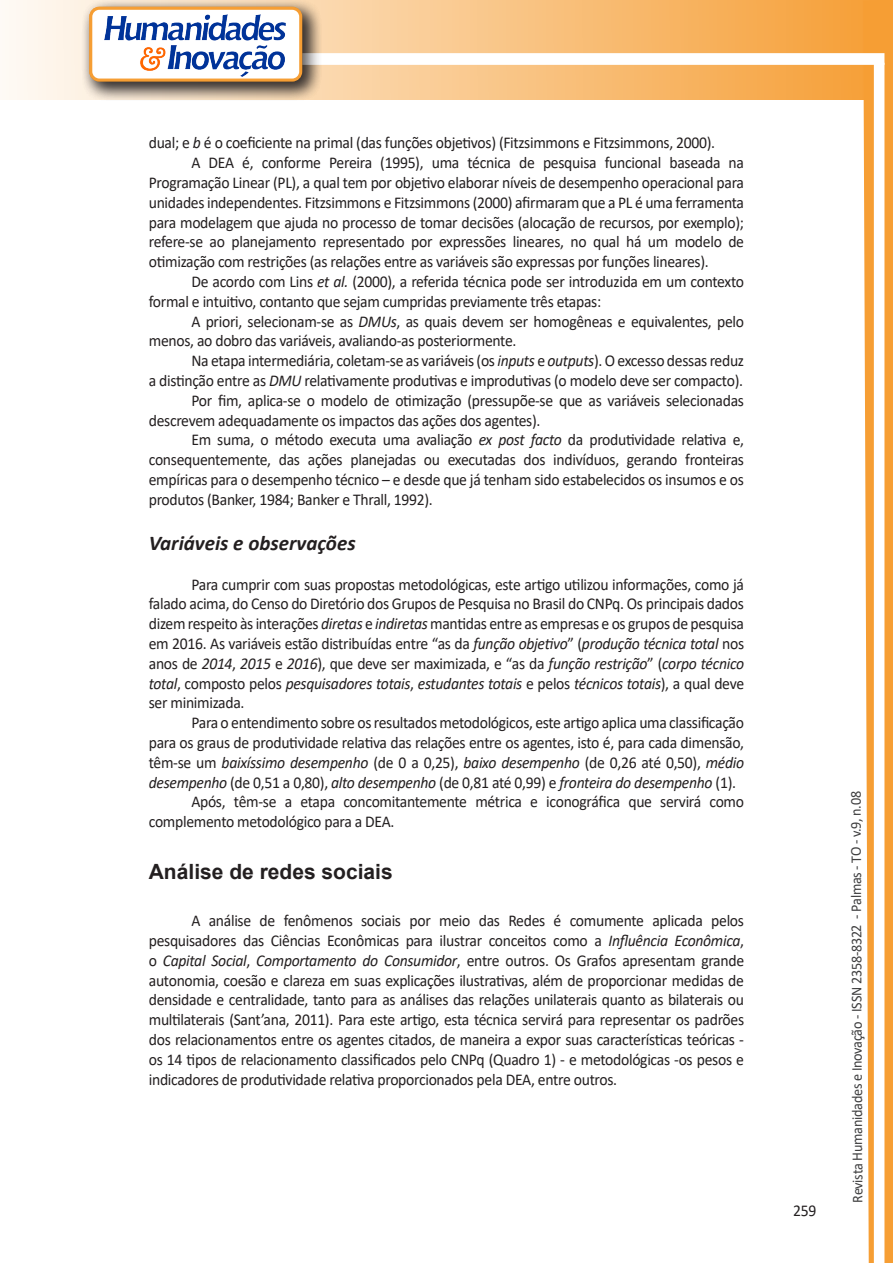
<style>
.page{position:relative;width:893px;height:1263px;background:#fff}
.page>*{position:absolute;margin:0;border:0;box-sizing:border-box;transform-origin:0 0}
.Titulo_2{font:italic 700 21px "Calibri";color:#231f20}
.Titulo_2-2{font:700 21px "Arial";color:#231f20}
.texto{font:16.5px/19.8px "Calibri";letter-spacing:-.02em;color:#231f20;text-align:justify;scale:.95 1}
.t1{font:15px "Calibri";letter-spacing:-.025em;color:#3e3e3f;scale:.95 1}
.s1{font-style:italic}
</style>
<div class="page">
<svg style="left:5px;top:0;width:858px;height:100px;background:#f9c484"></svg>
<div style="left:302px;top:53px;width:582px;height:12px;background:#fff;border:2px solid #fff"></div>
<svg style="left:863px;top:0;width:30px;height:1263px"></svg>
<div style="left:81px;top:0;width:241px;height:102px;background:#231f20;opacity:.75"></div>
<div style="left:91px;top:8px;width:210px;height:72px;background:#fff;border-radius:9px"></div>
<img style="left:104px;top:14px;width:181px;height:62px">
<div style="left:89px;top:7px;width:213px;height:75px;border:3px solid #f69e34;border-radius:9px"></div>
<p class="texto" style="left:149px;top:133px;width:598px">dual; e <span class="s1">b</span> é o coeficiente na primal (das funções objetivos) (Fitzsimmons e Fitzsimmons, 2000).</p>
<p class="texto" style="left:149px;top:152px;width:628px;text-indent:43px">A DEA é, conforme Pereira (1995), uma técnica de pesquisa funcional baseada na Programação Linear (PL), a qual tem por objetivo elaborar níveis de desempenho operacional para unidades independentes. Fitzsimmons e Fitzsimmons (2000) afirmaram que a PL é uma ferramenta para modelagem que ajuda no processo de tomar decisões (alocação de recursos, por exemplo); refere-se ao planejamento representado por expressões lineares, no qual há um modelo de otimização com restrições (as relações entre as variáveis são expressas por funções lineares).</p>
<p class="texto" style="left:149px;top:271px;width:628px;text-indent:43px">De acordo com Lins <span class="s1">et al.</span> (2000), a referida técnica pode ser introduzida em um contexto formal e intuitivo, contanto que sejam cumpridas previamente três etapas:</p>
<p class="texto" style="left:149px;top:311px;width:628px;text-indent:43px">A priori, selecionam-se as <span class="s1">DMUs</span>, as quais devem ser homogêneas e equivalentes, pelo menos, ao dobro das variáveis, avaliando-as posteriormente.</p>
<p class="texto" style="left:149px;top:350px;width:628px;text-align:right">Na etapa intermediária, coletam-se as variáveis (os <span class="s1">inputs</span> e <span class="s1">outputs</span>). O excesso dessas reduz<br>a distinção entre as <span class="s1">DMU</span> relativamente produtivas e improdutivas (o modelo deve ser compacto).</p>
<p class="texto" style="left:149px;top:390px;width:628px;text-indent:43px">Por fim, aplica-se o modelo de otimização (pressupõe-se que as variáveis selecionadas descrevem adequadamente os impactos das ações dos agentes).</p>
<p class="texto" style="left:149px;top:430px;width:628px;text-indent:43px">Em suma, o método executa uma avaliação <span class="s1">ex post facto</span> da produtividade relativa e, consequentemente, das ações planejadas ou executadas dos indivíduos, gerando fronteiras empíricas para o desempenho técnico – e desde que já tenham sido estabelecidos os insumos e os produtos (Banker, 1984; Banker e Thrall, 1992).</p>
<p class="Titulo_2" style="left:149px;top:528px;width:208px">Variáveis e observações</p>
<p class="texto" style="left:149px;top:574px;width:628px;text-indent:43px">Para cumprir com suas propostas metodológicas, este artigo utilizou informações, como já falado acima, do Censo do Diretório dos Grupos de Pesquisa no Brasil do CNPq. Os principais dados dizem respeito às interações <span class="s1">diretas</span> e <span class="s1">indiretas</span> mantidas entre as empresas e os grupos de pesquisa em 2016. As variáveis estão distribuídas entre “as da <span class="s1">função objetivo</span>” (<span class="s1">produção técnica total</span> nos anos de <span class="s1">2014</span>, <span class="s1">2015</span> e <span class="s1">2016</span>), que deve ser maximizada, e “as da <span class="s1">função restrição</span>” (<span class="s1">corpo técnico total</span>, composto pelos <span class="s1">pesquisadores totais</span>, <span class="s1">estudantes totais</span> e pelos <span class="s1">técnicos totais</span>), a qual deve ser minimizada.</p>
<p class="texto" style="left:149px;top:712px;width:628px;text-indent:43px">Para o entendimento sobre os resultados metodológicos, este artigo aplica uma classificação para os graus de produtividade relativa das relações entre os agentes, isto é, para cada dimensão, têm-se um <span class="s1">baixíssimo desempenho</span> (de 0 a 0,25), <span class="s1">baixo desempenho</span> (de 0,26 até 0,50), <span class="s1">médio desempenho</span> (de 0,51 a 0,80), <span class="s1">alto desempenho</span> (de 0,81 até 0,99) e <span class="s1">fronteira do desempenho</span> (1).</p>
<p class="texto" style="left:149px;top:791px;width:628px;text-indent:43px">Após, têm-se a etapa concomitantemente métrica e iconográfica que servirá como complemento metodológico para a DEA.</p>
<p class="Titulo_2-2" style="left:149px;top:857px;width:245px">Análise de redes sociais</p>
<p class="texto" style="left:149px;top:910px;width:628px;text-indent:43px">A análise de fenômenos sociais por meio das Redes é comumente aplicada pelos pesquisadores das Ciências Econômicas para ilustrar conceitos como a <span class="s1">Influência Econômica</span>, o <span class="s1">Capital Social</span>, <span class="s1">Comportamento do Consumidor</span>, entre outros. Os Grafos apresentam grande autonomia, coesão e clareza em suas explicações ilustrativas, além de proporcionar medidas de densidade e centralidade, tanto para as análises das relações unilaterais quanto as bilaterais ou multilaterais (Sant’ana, 2011). Para este artigo, esta técnica servirá para representar os padrões dos relacionamentos entre os agentes citados, de maneira a expor suas características teóricas - os 14 tipos de relacionamento classificados pelo CNPq (Quadro 1) - e metodológicas -os pesos e indicadores de produtividade relativa proporcionados pela DEA, entre outros.</p>
<p class="texto" style="left:793px;top:1200px;width:26px">259</p>
<p class="t1" style="left:846px;top:1203px;width:435px;rotate:-90deg">Revista Humanidades e Inovação - ISSN 2358-8322 - Palmas - TO - v.9, n.08</p>
</div>
